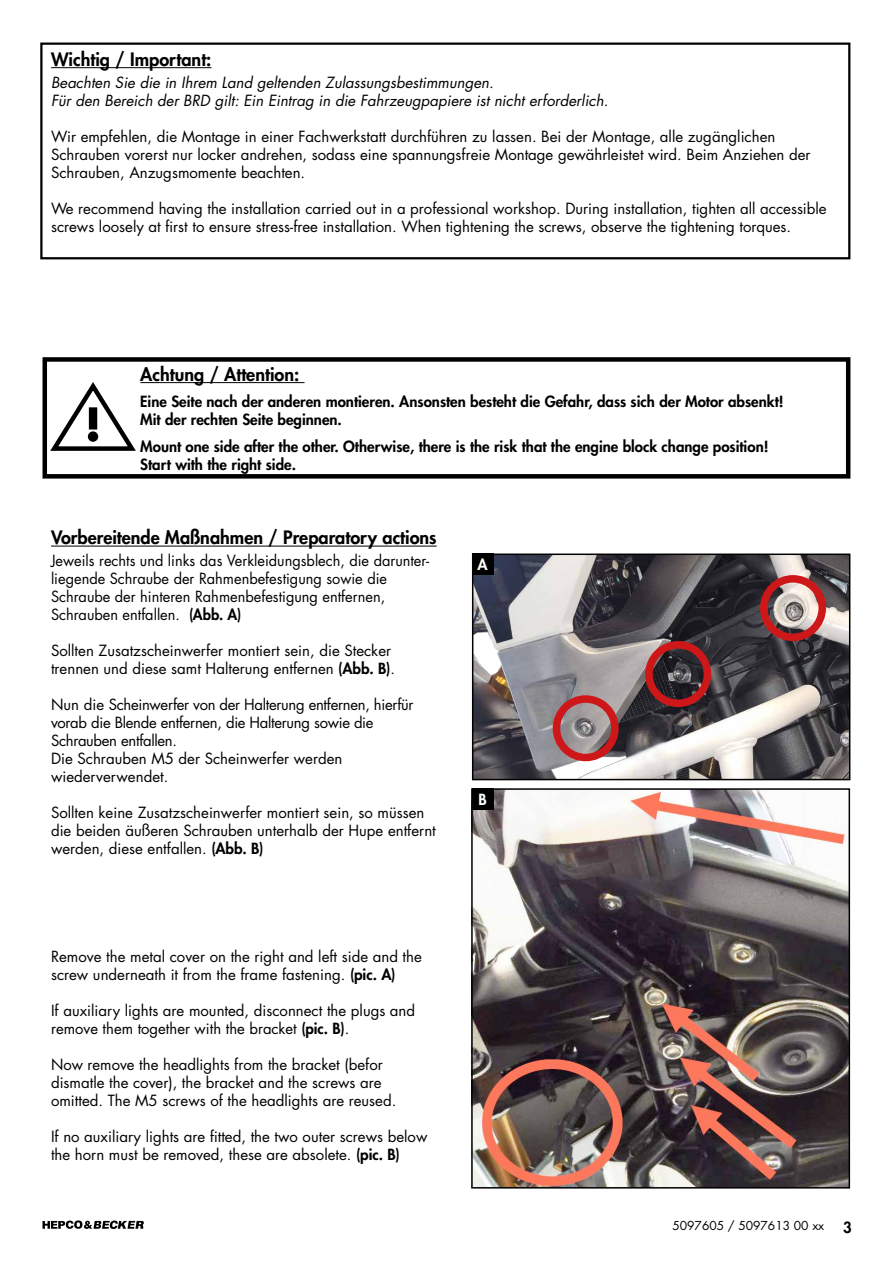
<style>
.page{position:relative;width:893px;height:1263px;background:#fff}
.page>*{position:absolute;margin:0;border:0;box-sizing:border-box;transform-origin:0 0}
.t1{font:800 18px "Futura Std";color:#000}
.t2{font:15px/18px "Futura Std";color:#000}
.t3{font:800 15px/18px "Futura Std";color:#000}
.t4{font:15px/18px "Futura Std";letter-spacing:-.02em;color:#000}
.t5{font:italic 15px/18px "Futura Std";color:#000}
.t6{font:800 15px "Futura Std";color:#fff}
.t7{font:12px "Futura Std";color:#000}
.s1{font-weight:800}
</style>
<div class="page">
<hr style="left:51px;top:546px;width:386px;height:1px;background:#000">
<img style="left:475px;top:556px;width:372px;height:221px">
<div style="left:472px;top:553px;width:378px;height:227px;border:2px solid #000"></div>
<img style="left:474px;top:791px;width:373px;height:394px">
<div style="left:471px;top:788px;width:379px;height:400px;border:2px solid #000"></div>
<div style="left:472px;top:553px;width:21px;height:22px;background:#000"></div>
<div style="left:472px;top:788px;width:21px;height:21px;background:#000"></div>
<div style="left:553px;top:695px;width:66px;height:66px;border:8px solid #cd1719;border-radius:50%"></div>
<div style="left:645px;top:641px;width:66px;height:66px;border:8px solid #cd1719;border-radius:50%"></div>
<div style="left:760px;top:575px;width:66px;height:66px;border:8px solid #cd1719;border-radius:50%"></div>
<hr style="left:51px;top:67px;width:160px;height:1px;background:#000">
<hr style="left:140px;top:382px;width:165px;height:1px;background:#000">
<div style="left:43px;top:357px;width:807px;height:122px;border:4px solid #000"></div>
<svg style="left:46px;top:380px;width:90px;height:73px"></svg>
<svg style="left:43px;top:1220px;width:101px;height:9px"></svg>
<div style="left:40px;top:43px;width:810px;height:216px;border:2px solid #000"></div>
<p class="t1" style="left:51px;top:48px;width:162px">Wichtig / Important:</p>
<p class="t5" style="left:51px;top:73px;width:559px">Beachten Sie die in Ihrem Land geltenden Zulassungsbestimmungen.<br>Für den Bereich der BRD gilt: Ein Eintrag in die Fahrzeugpapiere ist nicht erforderlich.</p>
<p class="t2" style="left:51px;top:127px;width:761px">Wir empfehlen, die Montage in einer Fachwerkstatt durchführen zu lassen. Bei der Montage, alle zugänglichen<br>Schrauben vorerst nur locker andrehen, sodass eine spannungsfreie Montage gewährleistet wird. Beim Anziehen der<br>Schrauben, Anzugsmomente beachten.</p>
<p class="t2" style="left:51px;top:199px;width:777px">We recommend having the installation carried out in a professional workshop. During installation, tighten all accessible screws loosely at first to ensure stress-free installation. When tightening the screws, observe the tightening torques.</p>
<p class="t1" style="left:140px;top:363px;width:161px">Achtung / Attention:</p>
<p class="t3" style="left:140px;top:393px;width:645px">Eine Seite nach der anderen montieren. Ansonsten besteht die Gefahr, dass sich der Motor absenkt!<br>Mit der rechten Seite beginnen.</p>
<p class="t3" style="left:140px;top:437px;width:630px">Mount one side after the other. Otherwise, there is the risk that the engine block change position!<br>Start with the right side.</p>
<p class="t1" style="left:51px;top:526px;width:387px">Vorbereitende Maßnahmen / Preparatory actions</p>
<p class="t2" style="left:51px;top:551px;width:380px">Jeweils rechts und links das Verkleidungsblech, die darunter&shy;liegende Schraube der Rahmenbefestigung sowie die Schraube der hinteren Rahmenbefestigung entfernen, Schrauben entfallen. <span class="s1">(Abb. A)</span></p>
<p class="t2" style="left:51px;top:641px;width:346px">Sollten Zusatzscheinwerfer montiert sein, die Stecker trennen und diese samt Halterung entfernen <span class="s1">(Abb. B)</span>.</p>
<p class="t4" style="left:51px;top:695px;width:364px">Nun die Scheinwerfer von der Halterung entfernen, hierfür vorab die Blende entfernen, die Halterung sowie die Schrauben entfallen.<br>Die Schrauben M5 der Scheinwerfer werden wiederverwendet.</p>
<p class="t2" style="left:51px;top:803px;width:386px">Sollten keine Zusatzscheinwerfer montiert sein, so müssen die beiden äußeren Schrauben unterhalb der Hupe entfernt werden, diese entfallen. <span class="s1">(Abb. B)</span></p>
<p class="t2" style="left:51px;top:947px;width:372px">Remove the metal cover on the right and left side and the screw underneath it from the frame fastening. <span class="s1">(pic. A)</span></p>
<p class="t2" style="left:51px;top:1001px;width:366px">If auxiliary lights are mounted, disconnect the plugs and remove them together with the bracket <span class="s1">(pic. B)</span>.</p>
<p class="t2" style="left:51px;top:1055px;width:347px">Now remove the headlights from the bracket (befor dismatle the cover), the bracket and the screws are omitted. The M5 screws of the headlights are reused.</p>
<p class="t2" style="left:51px;top:1127px;width:378px">If no auxiliary lights are fitted, the two outer screws below the horn must be removed, these are absolete. <span class="s1">(pic. B)</span></p>
<p class="t6" style="left:477px;top:555px;width:12px">A</p>
<p class="t6" style="left:478px;top:790px;width:10px">B</p>
<p class="t7" style="left:672px;top:1218px;width:153px">5097605 / 5097613 00 xx</p>
<p class="t3" style="left:843px;top:1218px;width:10px">3</p>
</div>
